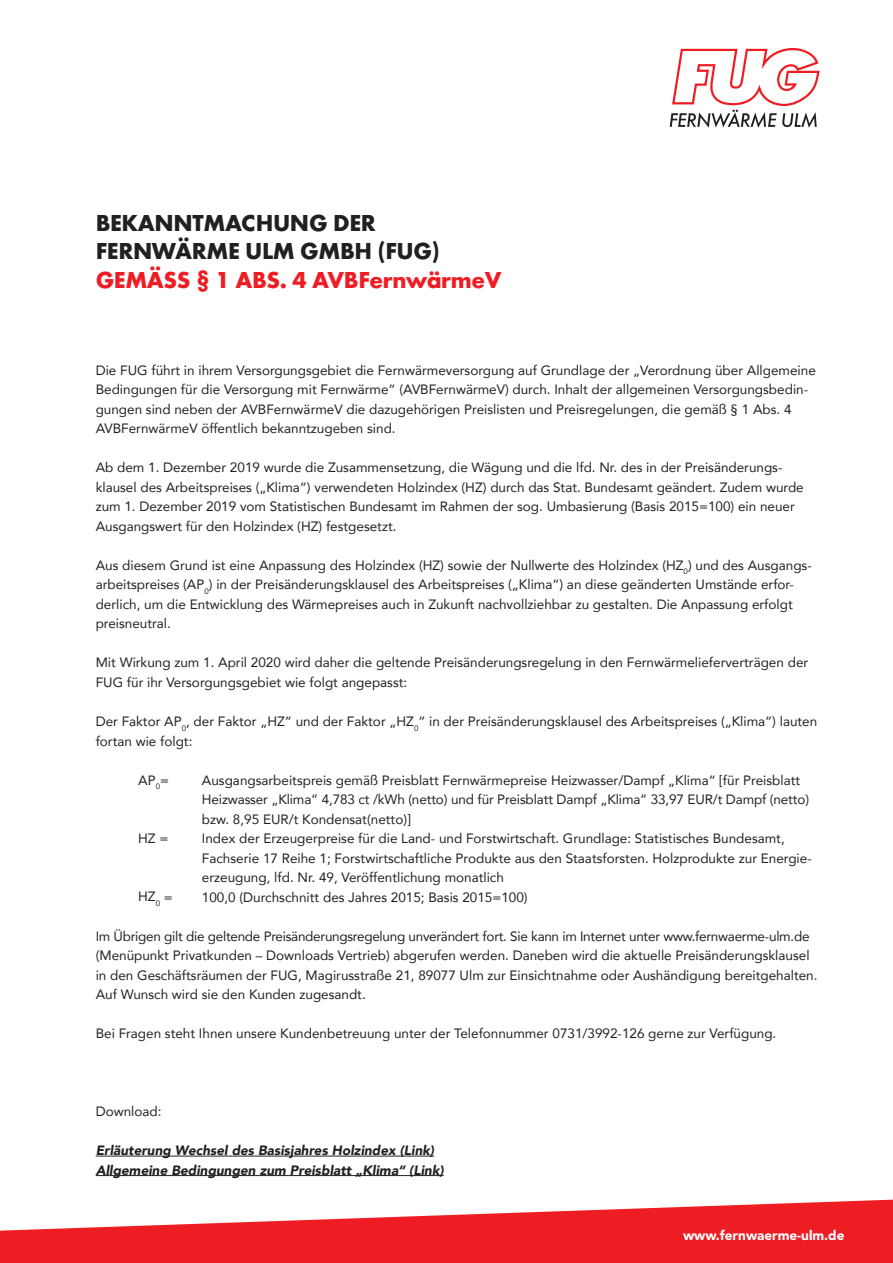
<style>
.page{position:relative;width:893px;height:1263px;background:#fff}
.page>*{position:absolute;margin:0;border:0;box-sizing:border-box;transform-origin:0 0}
.t1{font:700 24px/28.8px "Futura T";letter-spacing:-.015em;color:#231f20}
.t2{font:700 24px "Futura T";letter-spacing:-.015em;color:#ee1d23}
.t3{font:13.5px/19.5px "Avenir";color:#231f20}
.t4{font:italic 900 13.5px/19.5px "Avenir";color:#231f20}
.t5{font:900 13.5px "Avenir";color:#fff}
</style>
<div class="page">
<hr style="left:96px;top:1156px;width:338px;height:1px;background:#231f20">
<hr style="left:96px;top:1175px;width:348px;height:1px;background:#231f20">
<svg style="left:0;top:1199px;width:893px;height:64px;fill:#ee1d23"></svg>
<svg style="left:670px;top:48px;width:150px;height:80px"></svg>
<h1 class="t1" style="left:96px;top:208px;width:346px">BEKANNTMACHUNG DER<br>FERNWÄRME ULM GMBH (FUG)</h1>
<h1 class="t2" style="left:96px;top:266px;width:407px">GEMÄSS § 1 ABS. 4 AVBFernwärmeV</h1>
<p class="t3" style="left:96px;top:360px;width:722px">Die FUG führt in ihrem Versorgungsgebiet die Fernwärmeversorgung auf Grundlage der „Verordnung über Allgemeine Bedingungen für die Versorgung mit Fernwärme“ (AVBFernwärmeV) durch. Inhalt der allgemeinen Versorgungsbedin&shy;gungen sind neben der AVBFernwärmeV die dazugehörigen Preislisten und Preisregelungen, die gemäß § 1 Abs. 4<br>AVBFernwärmeV öffentlich bekanntzugeben sind.</p>
<p class="t3" style="left:96px;top:458px;width:710px">Ab dem 1. Dezember 2019 wurde die Zusammensetzung, die Wägung und die lfd. Nr. des in der Preisänderungs&shy;klausel des Arbeitspreises („Klima“) verwendeten Holzindex (HZ) durch das Stat. Bundesamt geändert. Zudem wurde zum 1. Dezember 2019 vom Statistischen Bundesamt im Rahmen der sog. Umbasierung (Basis 2015=100) ein neuer Ausgangswert für den Holzindex (HZ) festgesetzt.</p>
<p class="t3" style="left:96px;top:555px;width:718px">Aus diesem Grund ist eine Anpassung des Holzindex (HZ) sowie der Nullwerte des Holzindex (HZ<sub>0</sub>) und des Ausgangs&shy;arbeitspreises (AP<sub>0</sub>) in der Preisänderungsklausel des Arbeitspreises („Klima“) an diese geänderten Umstände erfor&shy;derlich, um die Entwicklung des Wärmepreises auch in Zukunft nachvollziehbar zu gestalten. Die Anpassung erfolgt preisneutral.</p>
<p class="t3" style="left:96px;top:653px;width:714px">Mit Wirkung zum 1. April 2020 wird daher die geltende Preisänderungsregelung in den Fernwärmelieferverträgen der<br>FUG für ihr Versorgungsgebiet wie folgt angepasst:</p>
<p class="t3" style="left:96px;top:711px;width:723px">Der Faktor AP<sub>0</sub>, der Faktor „HZ“ und der Faktor „HZ<sub>0</sub>“ in der Preisänderungsklausel des Arbeitspreises („Klima“) lauten fortan wie folgt:</p>
<p class="t3" style="left:138px;top:770px;width:32px">AP<sub>0</sub>=</p>
<p class="t3" style="left:202px;top:770px;width:609px">Ausgangsarbeitspreis gemäß Preisblatt Fernwärmepreise Heizwasser/Dampf „Klima“ [für Preisblatt<br>Heizwasser „Klima“ 4,783 ct /kWh (netto) und für Preisblatt Dampf „Klima“ 33,97 EUR/t Dampf (netto) bzw. 8,95 EUR/t Kondensat(netto)]</p>
<p class="t3" style="left:138px;top:828px;width:32px">HZ =</p>
<p class="t3" style="left:202px;top:828px;width:611px">Index der Erzeugerpreise für die Land- und Forstwirtschaft. Grundlage: Statistisches Bundesamt,<br>Fachserie 17 Reihe 1; Forstwirtschaftliche Produkte aus den Staatsforsten. Holzprodukte zur Energie&shy;erzeugung, lfd. Nr. 49, Veröffentlichung monatlich</p>
<p class="t3" style="left:138px;top:887px;width:36px">HZ<sub>0</sub> =</p>
<p class="t3" style="left:202px;top:887px;width:327px">100,0 (Durchschnitt des Jahres 2015; Basis 2015=100)</p>
<p class="t3" style="left:96px;top:926px;width:723px">Im Übrigen gilt die geltende Preisänderungsregelung unverändert fort. Sie kann im Internet unter www.fernwaerme-ulm.de (Menüpunkt Privatkunden – Downloads Vertrieb) abgerufen werden. Daneben wird die aktuelle Preisänderungsklausel in den Geschäftsräumen der FUG, Magirusstraße 21, 89077 Ulm zur Einsichtnahme oder Aushändigung bereitgehalten.<br>Auf Wunsch wird sie den Kunden zugesandt.</p>
<p class="t3" style="left:96px;top:1023px;width:682px">Bei Fragen steht Ihnen unsere Kundenbetreuung unter der Telefonnummer 0731/3992-126 gerne zur Verfügung.</p>
<p class="t3" style="left:96px;top:1101px;width:67px">Download:</p>
<p class="t4" style="left:96px;top:1140px;width:350px">Erläuterung Wechsel des Basisjahres Holzindex (Link)<br>Allgemeine Bedingungen zum Preisblatt „Klima“ (Link)</p>
<p class="t5" style="left:683px;top:1227px;width:163px">www.fernwaerme-ulm.de</p>
</div>
